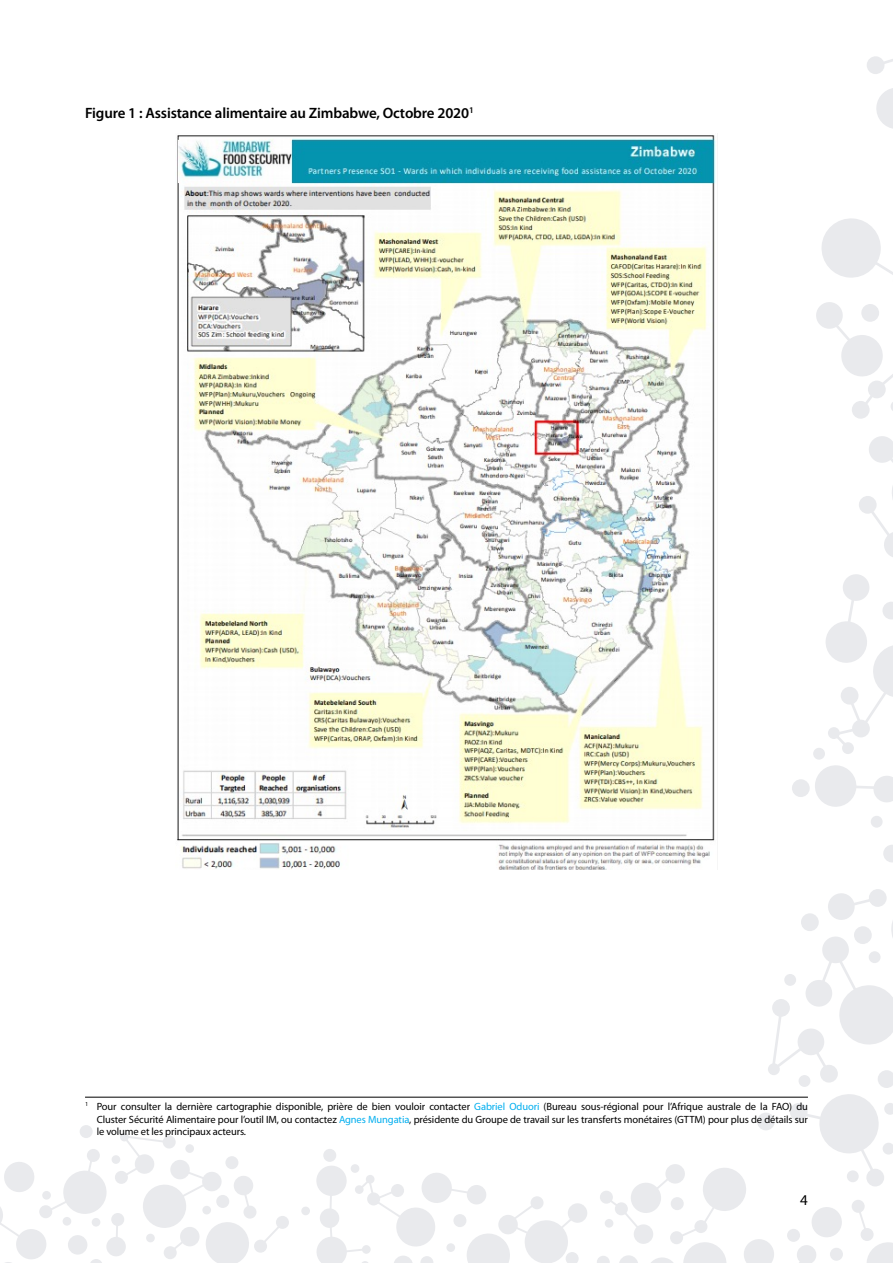
<style>
.page{position:relative;width:893px;height:1263px;background:#fff}
.page>*{position:absolute;margin:0;border:0;box-sizing:border-box;transform-origin:0 0}
.t1{font:600 15px "Myriad Pro";letter-spacing:-.01em;color:#000}
.t2{font:15px "Myriad Pro";color:#000}
.t3{font:10.5px/12.8px "Myriad Pro";letter-spacing:-.01em;color:#000;text-align:justify}
.s1{color:#00aeef}
</style>
<div class="page">
<svg style="left:265px;top:1227px;width:14px;height:15px"></svg>
<svg style="left:116px;top:1136px;width:133px;height:127px"></svg>
<div style="left:233px;top:1175px;width:21px;height:20px;background:#e9eaed;border-radius:50%"></div>
<div style="left:202px;top:1171px;width:20px;height:20px;background:#e9eaed;border-radius:50%"></div>
<div style="left:170px;top:1159px;width:20px;height:20px;background:#e9eaed;border-radius:50%"></div>
<div style="left:134px;top:1154px;width:21px;height:20px;background:#e9eaed;border-radius:50%"></div>
<div style="left:79px;top:1125px;width:14px;height:13px;background:#e9eaed;border-radius:50%"></div>
<div style="left:162px;top:1135px;width:14px;height:14px;background:#e9eaed;border-radius:50%"></div>
<div style="left:216px;top:1195px;width:13px;height:13px;background:#e9eaed;border-radius:50%"></div>
<div style="left:276px;top:1216px;width:13px;height:13px;background:#e9eaed;border-radius:50%"></div>
<div style="left:323px;top:1149px;width:13px;height:13px;background:#e9eaed;border-radius:50%"></div>
<div style="left:225px;top:1156px;width:14px;height:13px;background:#e9eaed;border-radius:50%"></div>
<div style="left:185px;top:1144px;width:9px;height:9px;background:#e9eaed;border-radius:50%"></div>
<div style="left:301px;top:1206px;width:9px;height:9px;background:#e9eaed;border-radius:50%"></div>
<div style="left:111px;top:1155px;width:9px;height:9px;background:#e9eaed;border-radius:50%"></div>
<div style="left:146px;top:1233px;width:9px;height:9px;background:#e9eaed;border-radius:50%"></div>
<div style="left:120px;top:1132px;width:9px;height:9px;background:#e9eaed;border-radius:50%"></div>
<div style="left:202px;top:1206px;width:9px;height:8px;background:#e9eaed;border-radius:50%"></div>
<div style="left:351px;top:1164px;width:8px;height:9px;background:#e9eaed;border-radius:50%"></div>
<div style="left:243px;top:1205px;width:14px;height:14px;background:#e9eaed;border-radius:50%"></div>
<div style="left:254px;top:1239px;width:13px;height:14px;background:#e9eaed;border-radius:50%"></div>
<div style="left:115px;top:1171px;width:13px;height:13px;background:#e9eaed;border-radius:50%"></div>
<div style="left:163px;top:1246px;width:14px;height:13px;background:#e9eaed;border-radius:50%"></div>
<div style="left:87px;top:1149px;width:13px;height:13px;background:#e9eaed;border-radius:50%"></div>
<div style="left:111px;top:1213px;width:13px;height:13px;background:#e9eaed;border-radius:50%"></div>
<div style="left:180px;top:1226px;width:20px;height:21px;background:#e9eaed;border-radius:50%"></div>
<div style="left:106px;top:1236px;width:20px;height:21px;background:#e9eaed;border-radius:50%"></div>
<svg style="left:0;top:1159px;width:107px;height:104px"></svg>
<div style="left:567px;top:1203px;width:21px;height:20px;background:#e9eaed;border-radius:50%"></div>
<svg style="left:316px;top:1166px;width:263px;height:97px"></svg>
<svg style="left:884px;top:59px;width:9px;height:5px"></svg>
<svg style="left:876px;top:88px;width:17px;height:41px"></svg>
<svg style="left:883px;top:845px;width:10px;height:17px"></svg>
<div style="left:851px;top:401px;width:19px;height:18px;background:#e9eaed;border-radius:50%"></div>
<div style="left:858px;top:496px;width:19px;height:18px;background:#e9eaed;border-radius:50%"></div>
<div style="left:866px;top:56px;width:19px;height:18px;background:#e9eaed;border-radius:50%"></div>
<div style="left:792px;top:779px;width:18px;height:18px;background:#e9eaed;border-radius:50%"></div>
<div style="left:870px;top:815px;width:13px;height:13px;background:#e9eaed;border-radius:50%"></div>
<div style="left:813px;top:747px;width:12px;height:13px;background:#e9eaed;border-radius:50%"></div>
<div style="left:868px;top:889px;width:19px;height:18px;background:#e9eaed;border-radius:50%"></div>
<svg style="left:597px;top:893px;width:296px;height:370px"></svg>
<div style="left:866px;top:1168px;width:18px;height:19px;background:#e9eaed;border-radius:50%"></div>
<svg style="left:869px;top:436px;width:24px;height:121px"></svg>
<svg style="left:816px;top:218px;width:77px;height:195px"></svg>
<svg style="left:814px;top:574px;width:79px;height:233px"></svg>
<img style="left:177px;top:135px;width:539px;height:734px">
<hr style="left:85px;top:1097px;width:723px;height:1px;background:#000">
<h1 class="t1" style="left:85px;top:103px;width:390px">Figure 1 : Assistance alimentaire au Zimbabwe, Octobre 2020<sup>1</sup></h1>
<p class="t3" style="left:97px;top:1100px;width:713px;text-indent:-12px"><sup>1</sup> Pour consulter la dernière cartographie disponible, prière de bien vouloir contacter <span class="s1">Gabriel Oduori</span> (Bureau sous-régional pour l’Afrique australe de la FAO) du Cluster Sécurité Alimentaire pour l’outil IM, ou contactez <span class="s1">Agnes Mungatia</span>, présidente du Groupe de travail sur les transferts monétaires (GTTM) pour plus de détails sur le volume et les principaux acteurs.</p>
<h1 class="t2" style="left:800px;top:1190px;width:9px">4</h1>
</div>
